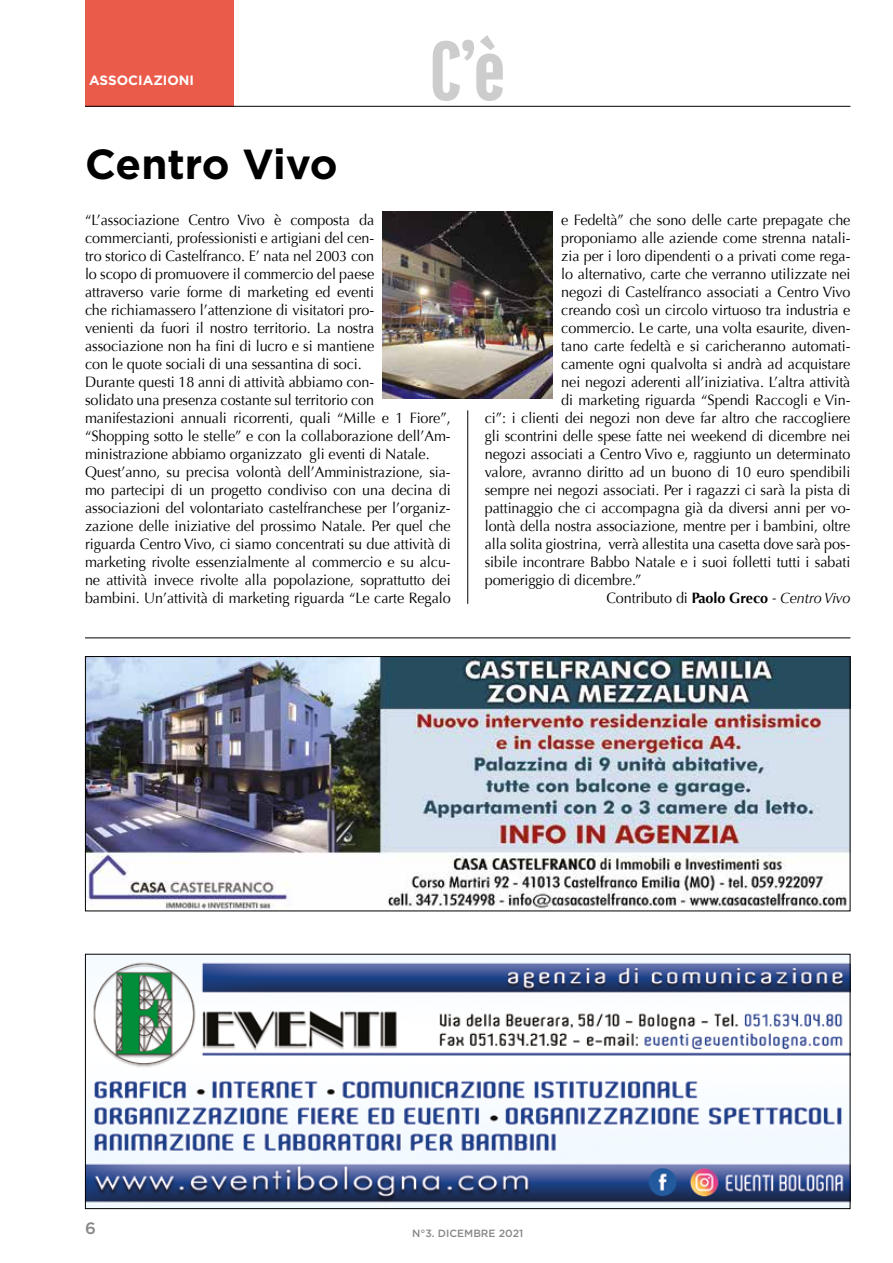
<style>
.page{position:relative;width:893px;height:1263px;background:#fff}
.page>*{position:absolute;margin:0;border:0;box-sizing:border-box;transform-origin:0 0}
.t1{font:700 42px "Gotham";letter-spacing:-.005em;color:#000}
.t2{font:500 16.5px "Gotham";color:#878787}
.t3{font:15px/18px "Optima";letter-spacing:-.005em;color:#000;scale:.96 1}
.t4{font:700 13.5px "Gotham";color:#fff}
.t5{font:500 10.5px "Gotham";color:#878787}
.s1{font-weight:700}
.s2{font-style:italic}
</style>
<div class="page">
<svg style="left:433px;top:35px;width:70px;height:66px"></svg>
<hr style="left:467px;top:410px;width:1px;height:194px;background:#000">
<div style="left:85px;top:0;width:149px;height:106px;background:#eb5b4a"></div>
<hr style="left:85px;top:106px;width:765px;height:1px;background:#000">
<hr style="left:85px;top:638px;width:765px;height:1px;background:#000">
<img style="left:383px;top:212px;width:170px;height:187px">
<img style="left:87px;top:658px;width:761px;height:251px">
<div style="left:85px;top:656px;width:765px;height:255px;border:1px solid #000"></div>
<img style="left:87px;top:956px;width:761px;height:251px">
<div style="left:85px;top:954px;width:765px;height:255px;border:1px solid #000"></div>
<p class="t4" style="left:89px;top:72px;width:107px">ASSOCIAZIONI</p>
<h1 class="t1" style="left:85px;top:140px;width:254px">Centro Vivo</h1>
<p class="t3" style="left:85px;top:211px;width:382px">“L’associazione Centro Vivo è composta da commercianti, professionisti e artigiani del cen-<br>tro storico di Castelfranco. E’ nata nel 2003 con<br>lo scopo di promuovere il commercio del paese<br>attraverso varie forme di marketing ed eventi<br>che richiamassero l’attenzione di visitatori pro-<br>venienti da fuori il nostro territorio. La nostra associazione non ha fini di lucro e si mantiene<br>con le quote sociali di una sessantina di soci.<br>Durante questi 18 anni di attività abbiamo con-<br>solidato una presenza costante sul territorio con manifestazioni annuali ricorrenti, quali “Mille e 1 Fiore”, “Shopping sotto le stelle” e con la collaborazione dell’Am&shy;ministrazione abbiamo organizzato gli eventi di Natale.<br>Quest’anno, su precisa volontà dell’Amministrazione, sia&shy;mo partecipi di un progetto condiviso con una decina di associazioni del volontariato castelfranchese per l’organiz&shy;zazione delle iniziative del prossimo Natale. Per quel che riguarda Centro Vivo, ci siamo concentrati su due attività di marketing rivolte essenzialmente al commercio e su alcu&shy;ne attività invece rivolte alla popolazione, soprattutto dei bambini. Un’attività di marketing riguarda “Le carte Regalo</p>
<p class="t3" style="left:561px;top:211px;width:303px">e Fedeltà” che sono delle carte prepagate che</p>
<p class="t3" style="left:561px;top:229px;width:303px">proponiamo alle aziende come strenna natali-</p>
<p class="t3" style="left:561px;top:247px;width:303px">zia per i loro dipendenti o a privati come rega-</p>
<p class="t3" style="left:561px;top:265px;width:303px">lo alternativo, carte che verranno utilizzate nei</p>
<p class="t3" style="left:561px;top:283px;width:303px">negozi di Castelfranco associati a Centro Vivo</p>
<p class="t3" style="left:561px;top:301px;width:303px">creando così un circolo virtuoso tra industria e</p>
<p class="t3" style="left:561px;top:319px;width:303px">commercio. Le carte, una volta esaurite, diven-</p>
<p class="t3" style="left:561px;top:337px;width:303px">tano carte fedeltà e si caricheranno automati-</p>
<p class="t3" style="left:561px;top:355px;width:303px">camente ogni qualvolta si andrà ad acquistare</p>
<p class="t3" style="left:561px;top:373px;width:303px">nei negozi aderenti all’iniziativa. L’altra attività</p>
<p class="t3" style="left:561px;top:391px;width:303px">di marketing riguarda “Spendi Raccogli e Vin-</p>
<p class="t3" style="left:485px;top:409px;width:382px">ci”: i clienti dei negozi non deve far altro che raccogliere</p>
<p class="t3" style="left:485px;top:427px;width:382px">gli scontrini delle spese fatte nei weekend di dicembre nei</p>
<p class="t3" style="left:485px;top:445px;width:382px">negozi associati a Centro Vivo e, raggiunto un determinato</p>
<p class="t3" style="left:485px;top:463px;width:382px">valore, avranno diritto ad un buono di 10 euro spendibili</p>
<p class="t3" style="left:485px;top:481px;width:382px">sempre nei negozi associati. Per i ragazzi ci sarà la pista di</p>
<p class="t3" style="left:485px;top:499px;width:382px">pattinaggio che ci accompagna già da diversi anni per vo-</p>
<p class="t3" style="left:485px;top:517px;width:382px">lontà della nostra associazione, mentre per i bambini, oltre</p>
<p class="t3" style="left:485px;top:535px;width:382px">alla solita giostrina, verrà allestita una casetta dove sarà pos-</p>
<p class="t3" style="left:485px;top:553px;width:382px">sibile incontrare Babbo Natale e i suoi folletti tutti i sabati</p>
<p class="t3" style="left:485px;top:571px;width:165px">pomeriggio di dicembre.”</p>
<p class="t3" style="left:606px;top:589px;width:256px">Contributo di <span class="s1">Paolo Greco</span> <span class="s2">- Centro Vivo</span></p>
<p class="t2" style="left:85px;top:1217px;width:12px">6</p>
<p class="t5" style="left:412px;top:1227px;width:113px">N°3. DICEMBRE 2021</p>
</div>
